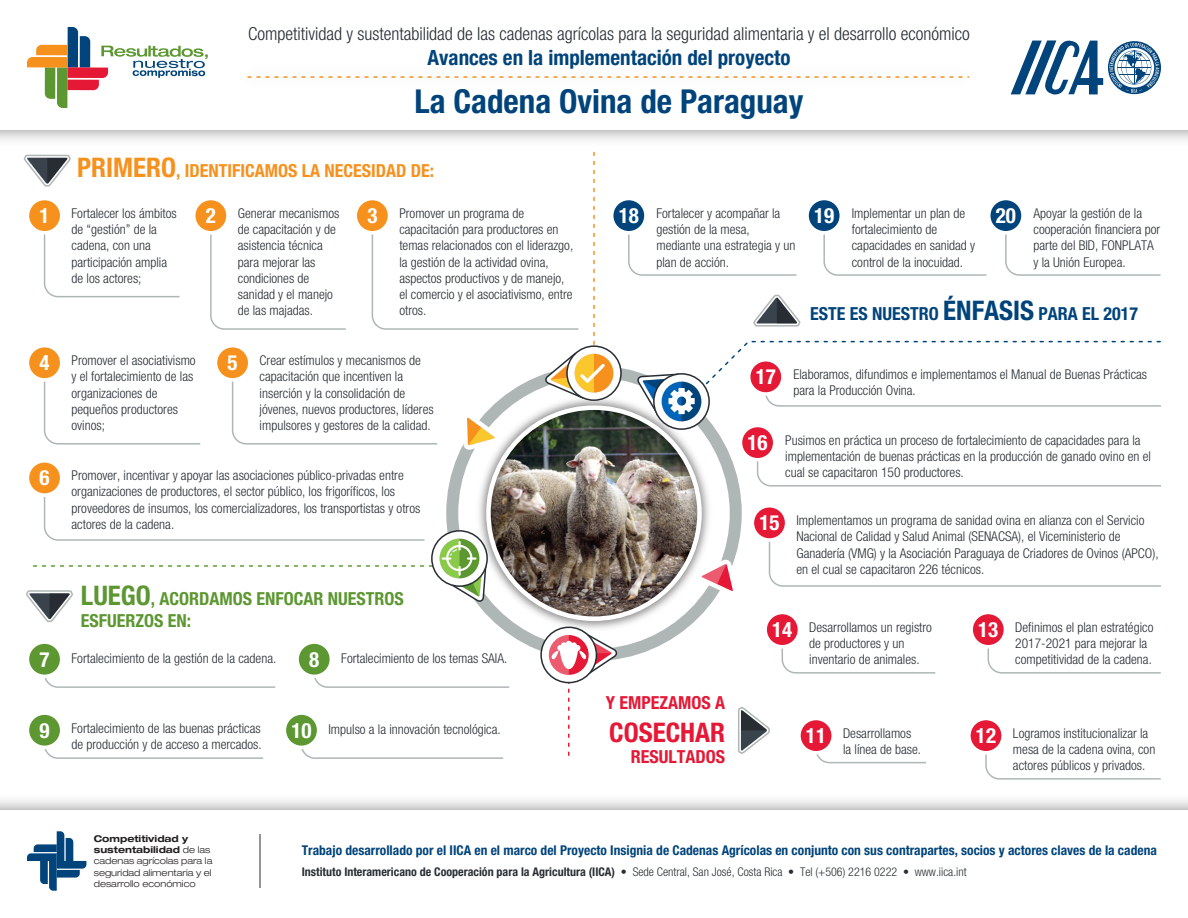
<style>
.page{position:relative;width:1188px;height:918px;background:#fff}
.page>*{position:absolute;margin:0;border:0;box-sizing:border-box;transform-origin:0 0}
.t1{font:700 condensed 33px "Helvetica Neue";color:#00447b}
.t2{font:700 condensed 27px "Helvetica Neue";color:#e51836}
.t3{font:700 condensed 21px "Helvetica Neue";color:#00447b}
.t4{font:700 condensed 21px "Helvetica Neue";color:#fff}
.t5{font:300 condensed 18px "Helvetica Neue";color:#272d33}
.t6{font:700 condensed 18px/21.6px "Helvetica Neue";color:#5c9731}
.t7{font:700 condensed 18px "Helvetica Neue";color:#f6911e}
.t8{font:700 condensed 18px "Helvetica Neue";color:#00447b}
.t9{font:700 condensed 18px "Helvetica Neue";color:#e51836}
.t10{font:300 condensed 13.5px/16.2px "Helvetica Neue";color:#272d33}
.t11{font:700 condensed 13.5px "Helvetica Neue";color:#00447b}
.t12{font:700 condensed 12px "Helvetica Neue";color:#272d33}
.t13{font:300 expanded 9.3px/11.2px "Helvetica Neue";color:#231f20}
.s1{font-size:27px}
.s2{font-weight:700;font-size:21px;color:#fff}
.s3{font-weight:700}
.s4{font-weight:300}
</style>
<div class="page">
<svg style="left:27px;top:831px;width:59px;height:60px"></svg>
<hr style="left:260px;top:834px;width:1px;height:54px;background:#272d33">
<svg style="left:1011px;top:40px;width:150px;height:55px"></svg>
<svg style="left:27px;top:27px;width:181px;height:81px"></svg>
<svg style="left:628px;top:235px;width:169px;height:41px"></svg>
<div style="left:613px;top:200px;width:31px;height:31px;background:#00447b;border-radius:50%"></div>
<svg style="left:823px;top:235px;width:164px;height:41px"></svg>
<div style="left:809px;top:200px;width:31px;height:31px;background:#00447b;border-radius:50%"></div>
<svg style="left:1005px;top:235px;width:156px;height:41px"></svg>
<svg style="left:987px;top:197px;width:38px;height:38px"></svg>
<div style="left:991px;top:200px;width:30px;height:31px;background:#00447b;border-radius:50%"></div>
<svg style="left:756px;top:462px;width:405px;height:25px"></svg>
<div style="left:742px;top:427px;width:31px;height:31px;background:#e51836;border-radius:50%"></div>
<svg style="left:248px;top:76px;width:720px;height:2px"></svg>
<svg style="left:23px;top:154px;width:48px;height:33px"></svg>
<svg style="left:753px;top:294px;width:48px;height:33px"></svg>
<svg style="left:738px;top:707px;width:32px;height:47px"></svg>
<svg style="left:43px;top:235px;width:137px;height:63px"></svg>
<div style="left:29px;top:200px;width:31px;height:31px;background:#f6911e;border-radius:50%"></div>
<svg style="left:44px;top:678px;width:232px;height:10px"></svg>
<div style="left:29px;top:644px;width:31px;height:31px;background:#5c9731;border-radius:50%"></div>
<svg style="left:314px;top:678px;width:196px;height:10px"></svg>
<div style="left:299px;top:644px;width:31px;height:31px;background:#5c9731;border-radius:50%"></div>
<svg style="left:44px;top:749px;width:220px;height:10px"></svg>
<div style="left:29px;top:715px;width:31px;height:31px;background:#5c9731;border-radius:50%"></div>
<svg style="left:301px;top:749px;width:155px;height:10px"></svg>
<div style="left:286px;top:715px;width:31px;height:31px;background:#5c9731;border-radius:50%"></div>
<svg style="left:816px;top:755px;width:110px;height:9px"></svg>
<svg style="left:797px;top:717px;width:38px;height:38px"></svg>
<div style="left:801px;top:720px;width:30px;height:31px;background:#e51836;border-radius:50%"></div>
<svg style="left:985px;top:755px;width:176px;height:25px"></svg>
<svg style="left:967px;top:717px;width:38px;height:38px"></svg>
<div style="left:971px;top:720px;width:30px;height:31px;background:#e51836;border-radius:50%"></div>
<svg style="left:987px;top:649px;width:174px;height:25px"></svg>
<div style="left:973px;top:614px;width:31px;height:31px;background:#e51836;border-radius:50%"></div>
<svg style="left:781px;top:649px;width:155px;height:25px"></svg>
<div style="left:767px;top:614px;width:31px;height:31px;background:#e51836;border-radius:50%"></div>
<svg style="left:768px;top:542px;width:393px;height:45px"></svg>
<svg style="left:751px;top:504px;width:37px;height:38px"></svg>
<div style="left:754px;top:508px;width:31px;height:30px;background:#e51836;border-radius:50%"></div>
<div style="left:195px;top:200px;width:31px;height:31px;background:#f6911e;border-radius:50%"></div>
<svg style="left:43px;top:382px;width:158px;height:63px"></svg>
<div style="left:29px;top:347px;width:31px;height:31px;background:#f6911e;border-radius:50%"></div>
<svg style="left:26px;top:459px;width:37px;height:38px"></svg>
<div style="left:29px;top:463px;width:31px;height:30px;background:#f6911e;border-radius:50%"></div>
<img style="left:506px;top:392px;width:209px;height:242px">
<div style="left:439px;top:358px;width:310px;height:310px;border:27px solid #fff;border-radius:50%"></div>
<svg style="left:654px;top:374px;width:55px;height:55px"></svg>
<svg style="left:636px;top:340px;width:525px;height:81px"></svg>
<svg style="left:541px;top:627px;width:55px;height:56px"></svg>
<div style="left:540px;top:627px;width:57px;height:56px;border:2px solid #272d33;border-radius:50%"></div>
<svg style="left:549px;top:629px;width:69px;height:127px"></svg>
<svg style="left:456px;top:76px;width:50px;height:734px"></svg>
<svg style="left:689px;top:554px;width:54px;height:49px"></svg>
<svg style="left:567px;top:346px;width:54px;height:54px"></svg>
<div style="left:575px;top:354px;width:38px;height:39px;background:#f6911e;border-radius:50%"></div>
<svg style="left:209px;top:148px;width:396px;height:297px"></svg>
<svg style="left:26px;top:476px;width:462px;height:152px"></svg>
<h3 class="t5" style="left:248px;top:23px;width:723px">Competitividad y sustentabilidad de las cadenas agrícolas para la seguridad alimentaria y el desarrollo económico</h3>
<h3 class="t3" style="left:428px;top:45px;width:364px">Avances en la implementación del proyecto</h3>
<h1 class="t1" style="left:414px;top:81px;width:391px">La Cadena Ovina de Paraguay</h1>
<h3 class="t4" style="left:40px;top:203px;width:12px">1</h3>
<h3 class="t7" style="left:77px;top:160px;width:358px"><span class="s1">PRIMERO</span>, IDENTIFICAMOS LA NECESIDAD DE:</h3>
<p class="t10" style="left:72px;top:205px;width:107px">Fortalecer los ámbitos de “gestión” de la cadena, con una participación amplia de los actores;</p>
<h3 class="t4" style="left:206px;top:203px;width:12px">2</h3>
<p class="t10" style="left:399px;top:205px;width:175px">Promover un programa de capacitación para productores en temas relacionados con el liderazgo, la gestión de la actividad ovina, aspectos productivos y de manejo, el comercio y el asociativismo, entre otros.</p>
<h3 class="t4" style="left:367px;top:203px;width:12px">3</h3>
<p class="t10" style="left:238px;top:205px;width:103px">Generar mecanismos de capacitación y de asistencia técnica para mejorar las condiciones de sanidad y el manejo de las majadas.</p>
<h3 class="t4" style="left:40px;top:350px;width:12px">4</h3>
<p class="t10" style="left:260px;top:352px;width:176px">Crear estímulos y mecanismos de capacitación que incentiven la inserción y la consolidación de jóvenes, nuevos productores, líderes impulsores y gestores de la calidad.</p>
<p class="t10" style="left:72px;top:352px;width:126px">Promover el asociativismo y el fortalecimiento de las organizaciones de pequeños productores ovinos;</p>
<h3 class="t4" style="left:228px;top:350px;width:12px">5</h3>
<h3 class="t4" style="left:40px;top:465px;width:12px">6</h3>
<p class="t10" style="left:72px;top:467px;width:350px">Promover, incentivar y apoyar las asociaciones público-privadas entre organizaciones de productores, el sector público, los frigoríficos, los proveedores de insumos, los comercializadores, los transportistas y otros actores de la cadena.</p>
<h3 class="t6" style="left:81px;top:588px;width:325px"><span class="s1">LUEGO</span>, ACORDAMOS ENFOCAR NUESTROS<br>ESFUERZOS EN:</h3>
<p class="t10" style="left:40px;top:650px;width:238px"><span class="s2">7</span> Fortalecimiento de la gestión de la cadena.</p>
<p class="t10" style="left:309px;top:650px;width:200px"><span class="s2">8</span> Fortalecimiento de los temas SAIA.</p>
<p class="t10" style="left:656px;top:205px;width:140px;text-indent:-38px"><span class="s2">18</span> Fortalecer y acompañar la gestión de la mesa, mediante una estrategia y un plan de acción.</p>
<p class="t10" style="left:852px;top:205px;width:125px;text-indent:-38px"><span class="s2">19</span> Implementar un plan de fortalecimiento de capacidades en sanidad y control de la inocuidad.</p>
<p class="t10" style="left:1034px;top:205px;width:128px;text-indent:-38px"><span class="s2">20</span> Apoyar la gestión de la cooperación financiera por parte del BID, FONPLATA y la Unión Europea.</p>
<h3 class="t8" style="left:810px;top:302px;width:329px">ESTE ES NUESTRO <span class="s1">ÉNFASIS</span> PARA EL 2017</h3>
<p class="t10" style="left:793px;top:366px;width:355px;text-indent:-38px"><span class="s2">17</span> Elaboramos, difundimos e implementamos el Manual de Buenas Prácticas para la Producción Ovina.</p>
<p class="t10" style="left:785px;top:432px;width:367px;text-indent:-38px"><span class="s2">16</span> Pusimos en práctica un proceso de fortalecimiento de capacidades para la implementación de buenas prácticas en la producción de ganado ovino en el cual se capacitaron 150 productores.</p>
<h3 class="t4" style="left:759px;top:510px;width:22px">15</h3>
<p class="t10" style="left:796px;top:512px;width:364px">Implementamos un programa de sanidad ovina en alianza con el Servicio Nacional de Calidad y Salud Animal (SENACSA), el Viceministerio de Ganadería (VMG) y la Asociación Paraguaya de Criadores de Ovinos (APCO), en el cual se capacitaron 226 técnicos.</p>
<h3 class="t4" style="left:772px;top:617px;width:22px">14</h3>
<p class="t10" style="left:809px;top:619px;width:124px">Desarrollamos un registro</p>
<h3 class="t4" style="left:978px;top:617px;width:22px">13</h3>
<p class="t10" style="left:809px;top:635px;width:112px">de productores y un inventario de animales.</p>
<p class="t10" style="left:1015px;top:619px;width:140px">Definimos el plan estratégico<br>2017-2021 para mejorar la competitividad de la cadena.</p>
<h3 class="t9" style="left:606px;top:692px;width:121px">Y EMPEZAMOS A</h3>
<h2 class="t2" style="left:609px;top:716px;width:118px">COSECHAR</h2>
<h3 class="t9" style="left:631px;top:746px;width:96px">RESULTADOS</h3>
<p class="t10" style="left:72px;top:720px;width:192px">Fortalecimiento de las buenas prácticas de producción y de acceso a mercados.</p>
<h3 class="t4" style="left:40px;top:717px;width:12px">9</h3>
<p class="t10" style="left:291px;top:721px;width:211px"><span class="s2">10</span> Impulso a la innovación tecnológica.</p>
<p class="t10" style="left:843px;top:725px;width:80px">Desarrollamos la línea de base.</p>
<h3 class="t4" style="left:806px;top:723px;width:22px">11</h3>
<p class="t10" style="left:1013px;top:725px;width:144px">Logramos institucionalizar la mesa de la cadena ovina, con actores públicos y privados.</p>
<h3 class="t4" style="left:976px;top:723px;width:22px">12</h3>
<p class="t13" style="left:94px;top:833px;width:120px"><span class="s3">Competitividad y sustentabilidad</span> de las cadenas agrícolas para la seguridad alimentaria y el desarrollo económico</p>
<p class="t11" style="left:302px;top:842px;width:857px">Trabajo desarrollado por el IICA en el marco del Proyecto Insignia de Cadenas Agrícolas en conjunto con sus contrapartes, socios y actores claves de la cadena</p>
<p class="t12" style="left:302px;top:864px;width:666px">Instituto Interamericano de Cooperación para la Agricultura (IICA) • <span class="s4">Sede Central, San José, Costa Rica • Tel (+506) 2216 0222 • www.iica.int</span></p>
</div>
